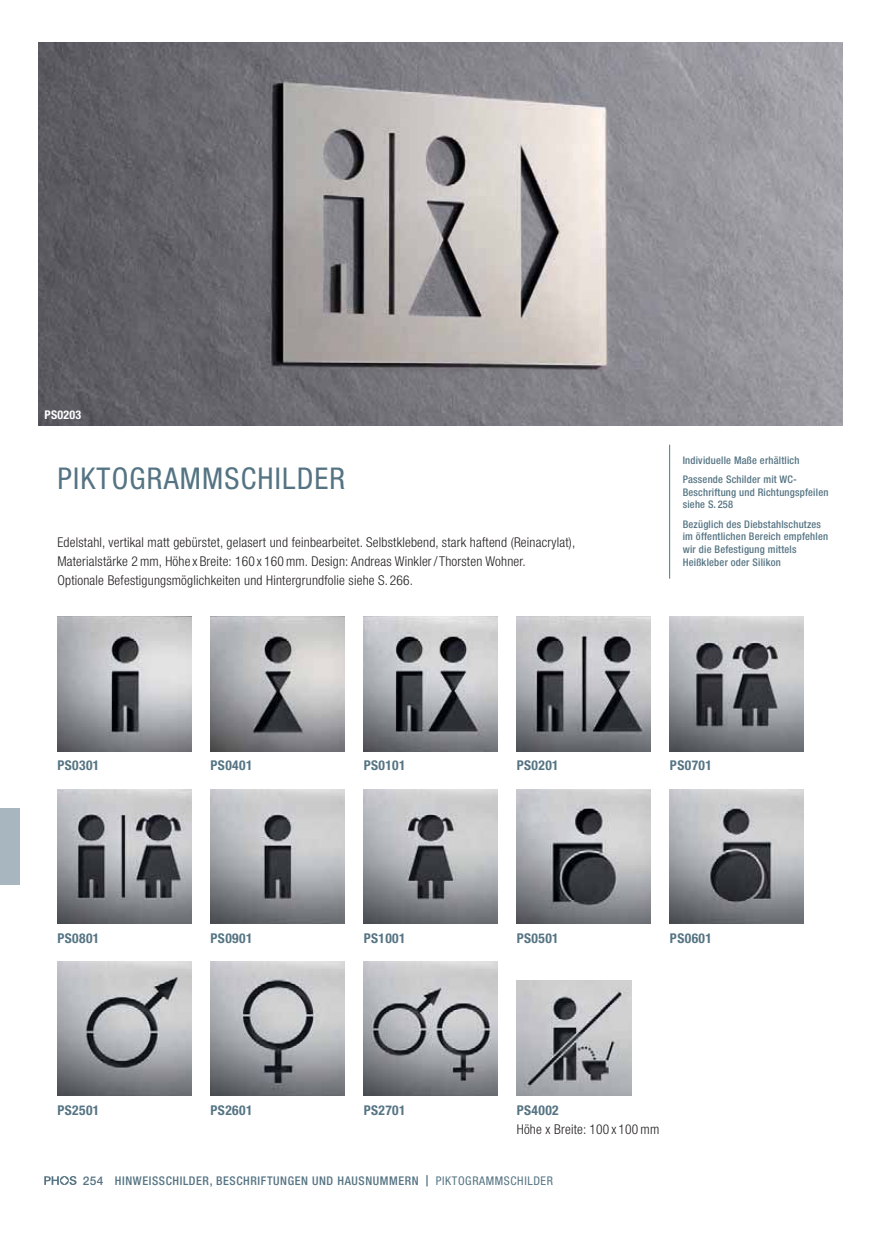
<style>
.page{position:relative;width:872px;height:1234px;background:#fff}
.page>*{position:absolute;margin:0;border:0;box-sizing:border-box;transform-origin:0 0}
.t1{font:condensed 30px "Helvetica Neue LT Std";letter-spacing:.04em;color:#557483}
.t2{font:300 condensed 13.5px/19.2px "Helvetica Neue LT Std";letter-spacing:.015em;color:#231f20}
.t3{font:700 condensed 13.5px "Helvetica Neue LT Std";letter-spacing:.03em;color:#557483}
.t4{font:500 condensed 12px "Helvetica Neue LT Std";letter-spacing:.05em;color:#557483}
.t5{font:700 condensed 12px "Helvetica Neue LT Std";letter-spacing:.02em;color:#fff}
.t6{font:500 condensed 10.5px/12.8px "Helvetica Neue LT Std";letter-spacing:.02em;color:#557483}
.s1{font-stretch:normal}
.s2{font-stretch:normal;font-size:11.25px}
.s3{font-weight:400}
</style>
<div class="page">
<img style="left:364px;top:617px;width:133px;height:133px">
<img style="left:57px;top:617px;width:134px;height:133px">
<img style="left:210px;top:617px;width:134px;height:133px">
<img style="left:517px;top:617px;width:134px;height:133px">
<img style="left:670px;top:617px;width:134px;height:133px">
<img style="left:57px;top:789px;width:134px;height:134px">
<img style="left:364px;top:789px;width:133px;height:134px">
<img style="left:210px;top:789px;width:134px;height:134px">
<img style="left:517px;top:789px;width:134px;height:134px">
<img style="left:670px;top:789px;width:134px;height:134px">
<img style="left:517px;top:980px;width:114px;height:115px">
<img style="left:57px;top:961px;width:134px;height:134px">
<img style="left:210px;top:961px;width:134px;height:134px">
<img style="left:364px;top:961px;width:133px;height:134px">
<img style="left:38px;top:43px;width:804px;height:382px">
<hr style="left:669px;top:444px;width:1px;height:134px;background:#557483">
<svg style="left:44px;top:1176px;width:33px;height:8px"></svg>
<div style="left:0;top:808px;width:19px;height:76px;background:#a7b6bf"></div>
<p class="t5" style="left:45px;top:408px;width:38px">PS0203</p>
<h1 class="t1" style="left:57px;top:468px;width:289px">PIKTOGRAMMSCHILDER</h1>
<p class="t2" style="left:57px;top:534px;width:519px">Edelstahl, vertikal matt gebürstet, gelasert und feinbearbeitet. Selbstklebend, stark haftend (Reinacrylat),<br>Materialstärke 2 mm, Höhe x Breite: 160 x 160 mm. Design: Andreas Winkler / Thorsten Wohner.<br>Optionale Befestigungsmöglichkeiten und Hintergrundfolie siehe S. 266.</p>
<p class="t3" style="left:57px;top:757px;width:43px">PS0301</p>
<p class="t3" style="left:210px;top:757px;width:43px">PS0401</p>
<p class="t3" style="left:364px;top:757px;width:43px">PS0101</p>
<p class="t3" style="left:517px;top:757px;width:43px">PS0201</p>
<p class="t6" style="left:682px;top:451px;width:118px;line-height:19.2px">Individuelle Maße erhältlich<br>Passende Schilder mit WC-</p>
<p class="t6" style="left:682px;top:487px;width:147px">Beschriftung und Richtungspfeilen siehe S. 258</p>
<p class="t6" style="left:682px;top:518px;width:147px">Bezüglich des Diebstahlschutzes im öffentlichen Bereich empfehlen wir die Befestigung mittels<br>Heißkleber oder Silikon</p>
<p class="t3" style="left:670px;top:757px;width:43px">PS0701</p>
<p class="t3" style="left:57px;top:929px;width:43px">PS0801</p>
<p class="t3" style="left:210px;top:929px;width:43px">PS0901</p>
<p class="t3" style="left:364px;top:929px;width:43px">PS1001</p>
<p class="t3" style="left:57px;top:1101px;width:43px">PS2501</p>
<p class="t3" style="left:210px;top:1101px;width:43px">PS2601</p>
<p class="t3" style="left:364px;top:1101px;width:43px">PS2701</p>
<p class="t3" style="left:517px;top:929px;width:43px">PS0501</p>
<p class="t3" style="left:670px;top:929px;width:43px">PS0601</p>
<p class="t3" style="left:517px;top:1101px;width:43px">PS4002</p>
<p class="t2" style="left:517px;top:1120px;width:144px">Höhe x Breite: 100 x 100 mm</p>
<p class="t4" style="left:83px;top:1176px;width:471px"><span class="s1">254</span> HINWEISSCHILDER, BESCHRIFTUNGEN UND HAUSNUMMERN <span class="s2">|</span> <span class="s3">PIKTOGRAMMSCHILDER</span></p>
</div>
